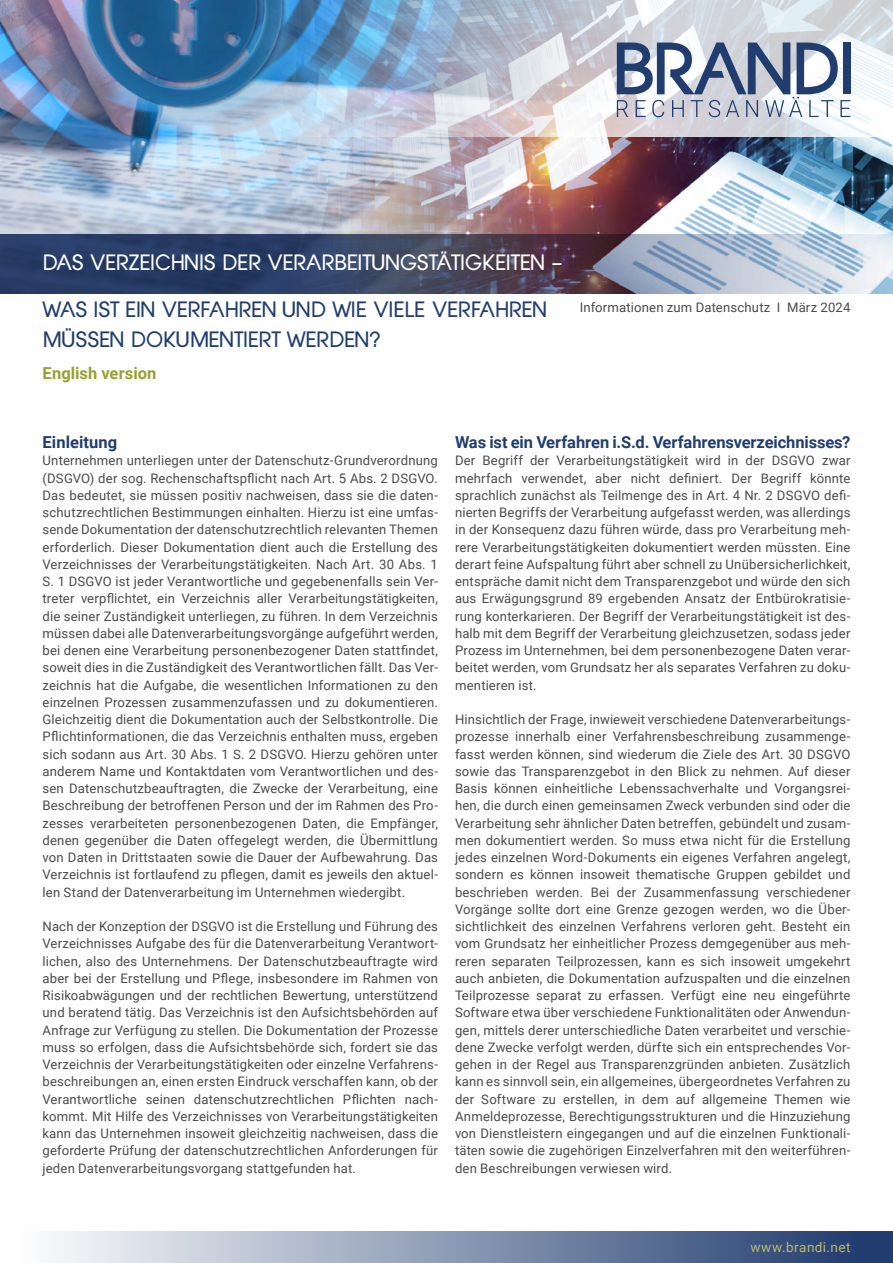
<style>
.page{position:relative;width:893px;height:1263px;background:#fff}
.page>*{position:absolute;margin:0;border:0;box-sizing:border-box;transform-origin:0 0}
.Schwerpunktthema{font:21px/30px "BRANDI Regular";letter-spacing:.01em;color:#213d6f}
.Schwerpunktthema-2{font:21px "BRANDI Regular";color:#fff}
.Überschrift{font:700 16.5px "Roboto";letter-spacing:-.005em;color:#213d6f}
.Überschrift-2{font:700 16.5px "Roboto";letter-spacing:.005em;color:#96a132}
.t1{font:13.5px "Roboto";letter-spacing:.035em;color:#b8bb6e}
.Fließtext{font:13.2px/17.2px "Roboto";letter-spacing:.015em;color:#4a4a49;text-align:justify}
</style>
<div class="page">
<img style="left:617px;top:136px;width:276px;height:98px">
<img style="left:0;top:0;width:617px;height:234px">
<div style="left:0;top:1231px;width:893px;height:32px;background:linear-gradient(to right,#fff,#19366a)"></div>
<img style="left:204px;top:0;width:689px;height:136px">
<svg style="left:617px;top:43px;width:233px;height:74px"></svg>
<div style="left:843px;top:43px;width:7px;height:51px;background:#213d6f"></div>
<svg style="left:0;top:234px;width:893px;height:59px;background:#5d6883"></svg>
<p class="Schwerpunktthema-2" style="left:43px;top:250px;width:521px">DAS VERZEICHNIS DER VERARBEITUNGSTÄTIGKEITEN –</p>
<p class="Schwerpunktthema" style="left:43px;top:295px;width:506px">WAS IST EIN VERFAHREN UND WIE VIELE VERFAHREN<br>MÜSSEN DOKUMENTIERT WERDEN?</p>
<p class="Überschrift-2" style="left:43px;top:362px;width:115px">English version</p>
<p class="Fließtext" style="left:580px;top:298px;width:272px">Informationen zum Datenschutz I März 2024</p>
<p class="Überschrift" style="left:43px;top:431px;width:76px">Einleitung</p>
<p class="Fließtext" style="left:43px;top:451px;width:397px">Unternehmen unterliegen unter der Datenschutz-Grundverordnung (DSGVO) der sog. Rechenschaftspflicht nach Art. 5 Abs. 2 DSGVO.<br>Das bedeutet, sie müssen positiv nachweisen, dass sie die daten&shy;schutzrechtlichen Bestimmungen einhalten. Hierzu ist eine umfas&shy;sende Dokumentation der datenschutzrechtlich relevanten Themen erforderlich. Dieser Dokumentation dient auch die Erstellung des Verzeichnisses der Verarbeitungstätigkeiten. Nach Art. 30 Abs. 1<br>S. 1 DSGVO ist jeder Verantwortliche und gegebenenfalls sein Ver&shy;treter verpflichtet, ein Verzeichnis aller Verarbeitungstätigkeiten, die seiner Zuständigkeit unterliegen, zu führen. In dem Verzeichnis müssen dabei alle Datenverarbeitungsvorgänge aufgeführt werden, bei denen eine Verarbeitung personenbezogener Daten stattfindet, soweit dies in die Zuständigkeit des Verantwortlichen fällt. Das Ver&shy;zeichnis hat die Aufgabe, die wesentlichen Informationen zu den einzelnen Prozessen zusammenzufassen und zu dokumentieren.<br>Gleichzeitig dient die Dokumentation auch der Selbstkontrolle. Die Pflichtinformationen, die das Verzeichnis enthalten muss, ergeben sich sodann aus Art. 30 Abs. 1 S. 2 DSGVO. Hierzu gehören unter anderem Name und Kontaktdaten vom Verantwortlichen und des&shy;sen Datenschutzbeauftragten, die Zwecke der Verarbeitung, eine Beschreibung der betroffenen Person und der im Rahmen des Pro&shy;zesses verarbeiteten personenbezogenen Daten, die Empfänger, denen gegenüber die Daten offegelegt werden, die Übermittlung von Daten in Drittstaaten sowie die Dauer der Aufbewahrung. Das Verzeichnis ist fortlaufend zu pflegen, damit es jeweils den aktuel&shy;len Stand der Datenverarbeitung im Unternehmen wiedergibt.</p>
<p class="Fließtext" style="left:43px;top:917px;width:397px">Nach der Konzeption der DSGVO ist die Erstellung und Führung des Verzeichnisses Aufgabe des für die Datenverarbeitung Verantwort&shy;lichen, also des Unternehmens. Der Datenschutzbeauftragte wird aber bei der Erstellung und Pflege, insbesondere im Rahmen von Risikoabwägungen und der rechtlichen Bewertung, unterstützend und beratend tätig. Das Verzeichnis ist den Aufsichtsbehörden auf Anfrage zur Verfügung zu stellen. Die Dokumentation der Prozesse muss so erfolgen, dass die Aufsichtsbehörde sich, fordert sie das Verzeichnis der Verarbeitungstätigkeiten oder einzelne Verfahrens&shy;beschreibungen an, einen ersten Eindruck verschaffen kann, ob der Verantwortliche seinen datenschutzrechtlichen Pflichten nach&shy;kommt. Mit Hilfe des Verzeichnisses von Verarbeitungstätigkeiten kann das Unternehmen insoweit gleichzeitig nachweisen, dass die geforderte Prüfung der datenschutzrechtlichen Anforderungen für jeden Datenverarbeitungsvorgang stattgefunden hat.</p>
<p class="Überschrift" style="left:455px;top:431px;width:397px">Was ist ein Verfahren i.S.d. Verfahrensverzeichnisses?</p>
<p class="Fließtext" style="left:455px;top:451px;width:397px">Der Begriff der Verarbeitungstätigkeit wird in der DSGVO zwar mehrfach verwendet, aber nicht definiert. Der Begriff könnte sprachlich zunächst als Teilmenge des in Art. 4 Nr. 2 DSGVO defi&shy;nierten Begriffs der Verarbeitung aufgefasst werden, was allerdings in der Konsequenz dazu führen würde, dass pro Verarbeitung meh&shy;rere Verarbeitungstätigkeiten dokumentiert werden müssten. Eine derart feine Aufspaltung führt aber schnell zu Unübersicherlichkeit, entspräche damit nicht dem Transparenzgebot und würde den sich aus Erwägungsgrund 89 ergebenden Ansatz der Entbürokratisie&shy;rung konterkarieren. Der Begriff der Verarbeitungstätigkeit ist des&shy;halb mit dem Begriff der Verarbeitung gleichzusetzen, sodass jeder Prozess im Unternehmen, bei dem personenbezogene Daten verar&shy;beitet werden, vom Grundsatz her als separates Verfahren zu doku&shy;mentieren ist.</p>
<p class="Fließtext" style="left:455px;top:710px;width:397px">Hinsichtlich der Frage, inwieweit verschiedene Datenverarbeitungs&shy;prozesse innerhalb einer Verfahrensbeschreibung zusammenge&shy;fasst werden können, sind wiederum die Ziele des Art. 30 DSGVO sowie das Transparenzgebot in den Blick zu nehmen. Auf dieser Basis können einheitliche Lebenssachverhalte und Vorgangsrei&shy;hen, die durch einen gemeinsamen Zweck verbunden sind oder die Verarbeitung sehr ähnlicher Daten betreffen, gebündelt und zusam&shy;men dokumentiert werden. So muss etwa nicht für die Erstellung jedes einzelnen Word-Dokuments ein eigenes Verfahren angelegt, sondern es können insoweit thematische Gruppen gebildet und beschrieben werden. Bei der Zusammenfassung verschiedener Vorgänge sollte dort eine Grenze gezogen werden, wo die Über&shy;sichtlichkeit des einzelnen Verfahrens verloren geht. Besteht ein vom Grundsatz her einheitlicher Prozess demgegenüber aus meh&shy;reren separaten Teilprozessen, kann es sich insoweit umgekehrt auch anbieten, die Dokumentation aufzuspalten und die einzelnen Teilprozesse separat zu erfassen. Verfügt eine neu eingeführte Software etwa über verschiedene Funktionalitäten oder Anwendun&shy;gen, mittels derer unterschiedliche Daten verarbeitet und verschie&shy;dene Zwecke verfolgt werden, dürfte sich ein entsprechendes Vor&shy;gehen in der Regel aus Transparenzgründen anbieten. Zusätzlich kann es sinnvoll sein, ein allgemeines, übergeordnetes Verfahren zu der Software zu erstellen, in dem auf allgemeine Themen wie Anmeldeprozesse, Berechtigungsstrukturen und die Hinzuziehung von Dienstleistern eingegangen und auf die einzelnen Funktionali&shy;täten sowie die zugehörigen Einzelverfahren mit den weiterführen&shy;den Beschreibungen verwiesen wird.</p>
<p class="t1" style="left:750px;top:1237px;width:102px">www.brandi.net</p>
</div>
